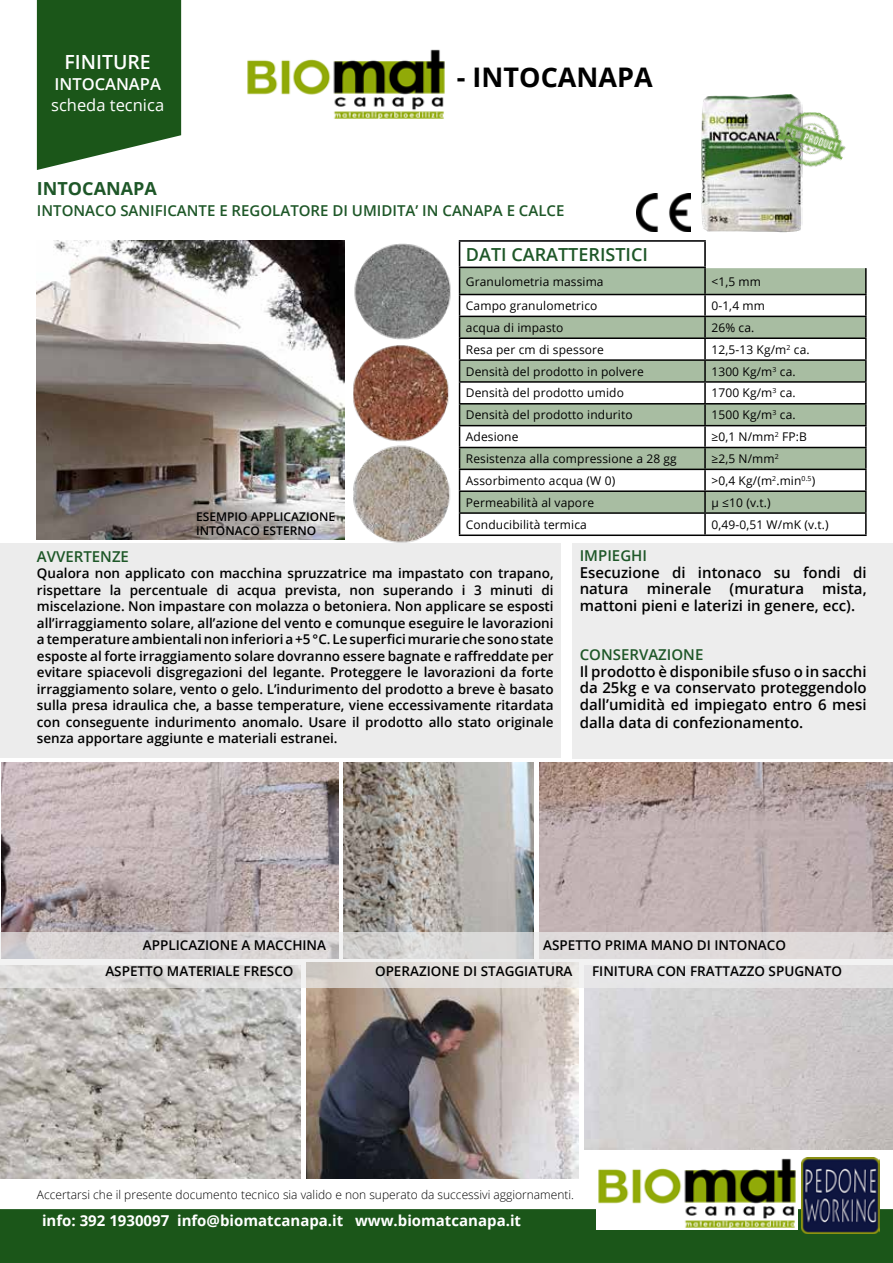
<style>
.page{position:relative;width:893px;height:1263px;background:#fff}
.page>*{position:absolute;margin:0;border:0;box-sizing:border-box;transform-origin:0 0}
.t1{font:700 27px "Open Sans";color:#000}
.t2{font:600 19.5px "Open Sans";color:#fff}
.t3{font:600 18px "Open Sans";color:#1e5728}
.t4{font:700 18px "Open Sans";color:#1e5728}
.t5{font:16.5px "Open Sans";color:#fff}
.t6{font:600 16.5px "Open Sans";color:#fff}
.t7{font:600 15px/16.5px "Open Sans";color:#000;text-align:justify}
.t8{font:700 15px "Open Sans";color:#fff}
.t9{font:600 15px "Open Sans";color:#1e5728}
.t10{font:600 15px "Open Sans";color:#1e5728}
.t11{font:600 13.5px/16.5px "Open Sans";color:#000;text-align:justify}
.t12{font:12px "Open Sans";letter-spacing:.01em;color:#000}
.t13{font:300 12px "Open Sans";color:#000}
.t14{font:600 12px/14.4px "Open Sans";color:#000}
.t15{font:700 10.8px "Calibri";color:#000}
</style>
<div class="page">
<svg style="left:37px;top:0;width:144px;height:170px;background:#31662f"></svg>
<div style="left:0;top:1209px;width:893px;height:54px;background:#1b5619;border:2px solid #1b5619"></div>
<img style="left:247px;top:49px;width:198px;height:70px">
<img style="left:597px;top:1158px;width:201px;height:71px">
<img style="left:802px;top:1157px;width:77px;height:77px">
<img style="left:1px;top:762px;width:337px;height:170px">
<img style="left:539px;top:762px;width:354px;height:170px">
<img style="left:344px;top:762px;width:189px;height:170px">
<img style="left:585px;top:988px;width:308px;height:162px">
<img style="left:0;top:988px;width:301px;height:190px">
<img style="left:306px;top:988px;width:273px;height:190px">
<svg style="left:0;top:932px;width:893px;height:56px;background:#dedbdb"></svg>
<div style="left:0;top:543px;width:560px;height:215px;background:#ececec"></div>
<div style="left:572px;top:543px;width:321px;height:216px;background:#ededed"></div>
<img style="left:636px;top:193px;width:54px;height:39px">
<img style="left:353px;top:450px;width:97px;height:93px">
<img style="left:354px;top:243px;width:97px;height:207px">
<img style="left:353px;top:344px;width:98px;height:102px">
<img style="left:701px;top:94px;width:102px;height:139px">
<img style="left:37px;top:240px;width:308px;height:300px">
<hr style="left:459px;top:240px;width:247px;height:2px;background:#020203">
<hr style="left:865px;top:268px;width:2px;height:26px;background:#000">
<hr style="left:705px;top:294px;width:162px;height:1px;background:#000">
<hr style="left:865px;top:295px;width:2px;height:21px;background:#000">
<hr style="left:705px;top:316px;width:162px;height:1px;background:#000">
<hr style="left:865px;top:317px;width:2px;height:20px;background:#000">
<hr style="left:705px;top:337px;width:162px;height:2px;background:#000">
<hr style="left:865px;top:339px;width:2px;height:20px;background:#000">
<hr style="left:705px;top:359px;width:162px;height:2px;background:#000">
<hr style="left:865px;top:361px;width:2px;height:20px;background:#000">
<hr style="left:705px;top:381px;width:162px;height:2px;background:#000">
<hr style="left:865px;top:383px;width:2px;height:20px;background:#000">
<hr style="left:705px;top:403px;width:162px;height:1px;background:#000">
<hr style="left:865px;top:404px;width:2px;height:21px;background:#000">
<hr style="left:705px;top:425px;width:162px;height:1px;background:#000">
<hr style="left:865px;top:426px;width:2px;height:21px;background:#000">
<hr style="left:705px;top:447px;width:162px;height:1px;background:#000">
<hr style="left:865px;top:448px;width:2px;height:21px;background:#000">
<hr style="left:705px;top:469px;width:162px;height:1px;background:#000">
<hr style="left:865px;top:470px;width:2px;height:20px;background:#000">
<hr style="left:705px;top:490px;width:162px;height:2px;background:#000">
<hr style="left:865px;top:492px;width:2px;height:20px;background:#000">
<svg style="left:459px;top:242px;width:407px;height:292px"></svg>
<hr style="left:459px;top:534px;width:246px;height:2px;background:#000">
<hr style="left:705px;top:512px;width:162px;height:2px;background:#000">
<hr style="left:704px;top:514px;width:2px;height:20px;background:#000">
<hr style="left:865px;top:514px;width:2px;height:20px;background:#000">
<hr style="left:705px;top:534px;width:162px;height:2px;background:#000">
<img style="left:777px;top:112px;width:69px;height:56px">
<h2 class="t2" style="left:64px;top:48px;width:88px">FINITURE</h2>
<p class="t6" style="left:54px;top:73px;width:108px">INTOCANAPA</p>
<p class="t5" style="left:51px;top:94px;width:114px">scheda tecnica</p>
<h1 class="t1" style="left:457px;top:58px;width:197px">- INTOCANAPA</h1>
<h3 class="t4" style="left:37px;top:175px;width:122px">INTOCANAPA</h3>
<p class="t9" style="left:37px;top:200px;width:529px">INTONACO SANIFICANTE E REGOLATORE DI UMIDITA’ IN CANAPA E CALCE</p>
<p class="t14" style="left:196px;top:509px;width:141px">ESEMPIO APPLICAZIONE<br>INTONACO ESTERNO</p>
<h3 class="t3" style="left:466px;top:242px;width:184px">DATI CARATTERISTICI</h3>
<p class="t12" style="left:466px;top:273px;width:139px">Granulometria massima</p>
<p class="t12" style="left:711px;top:273px;width:51px">&lt;1,5 mm</p>
<p class="t12" style="left:466px;top:297px;width:133px">Campo granulometrico</p>
<p class="t12" style="left:711px;top:297px;width:55px">0-1,4 mm</p>
<p class="t12" style="left:466px;top:319px;width:99px">acqua di impasto</p>
<p class="t12" style="left:711px;top:319px;width:45px">26% ca.</p>
<p class="t12" style="left:466px;top:341px;width:140px">Resa per cm di spessore</p>
<p class="t12" style="left:711px;top:341px;width:100px">12,5-13 Kg/m<sup>2</sup> ca.</p>
<p class="t12" style="left:466px;top:363px;width:179px">Densità del prodotto in polvere</p>
<p class="t12" style="left:711px;top:363px;width:86px">1300 Kg/m<sup>3</sup> ca.</p>
<p class="t12" style="left:466px;top:385px;width:159px">Densità del prodotto umido</p>
<p class="t12" style="left:711px;top:385px;width:86px">1700 Kg/m<sup>3</sup> ca.</p>
<p class="t12" style="left:466px;top:407px;width:168px">Densità del prodotto indurito</p>
<p class="t12" style="left:711px;top:407px;width:86px">1500 Kg/m<sup>3</sup> ca.</p>
<p class="t12" style="left:466px;top:429px;width:54px">Adesione</p>
<p class="t12" style="left:711px;top:429px;width:97px">≥0,1 N/mm<sup>2</sup> FP:B</p>
<p class="t12" style="left:466px;top:450px;width:212px">Resistenza alla compressione a 28 gg</p>
<p class="t12" style="left:711px;top:450px;width:69px">≥2,5 N/mm<sup>2</sup></p>
<p class="t12" style="left:466px;top:472px;width:151px">Assorbimento acqua (W 0)</p>
<p class="t12" style="left:711px;top:472px;width:105px">&gt;0,4 Kg/(m<sup>2</sup>.min<sup>0.5</sup>)</p>
<p class="t12" style="left:466px;top:494px;width:130px">Permeabilità al vapore</p>
<p class="t12" style="left:711px;top:494px;width:61px">µ ≤10 (v.t.)</p>
<p class="t12" style="left:466px;top:516px;width:122px">Conducibilità termica</p>
<p class="t12" style="left:711px;top:516px;width:119px">0,49-0,51 W/mK (v.t.)</p>
<p class="t15" style="left:720px;top:283px;width:171px;rotate:90deg">ASPETTO PRIMA MANO DI INTONACO</p>
<p class="t10" style="left:37px;top:546px;width:94px">AVVERTENZE</p>
<p class="t11" style="left:37px;top:565px;width:518px">Qualora non applicato con macchina spruzzatrice ma impastato con trapano, rispettare la percentuale di acqua prevista, non superando i 3 minuti di miscelazione. Non impastare con molazza o betoniera. Non applicare se esposti all’irraggiamento solare, all’azione del vento e comunque eseguire le lavorazioni a temperature ambientali non inferiori a +5 °C. Le superfici murarie che sono state esposte al forte irraggiamento solare dovranno essere bagnate e raffreddate per evitare spiacevoli disgregazioni del legante. Proteggere le lavorazioni da forte irraggiamento solare, vento o gelo. L’indurimento del prodotto a breve è basato sulla presa idraulica che, a basse temperature, viene eccessivamente ritardata con conseguente indurimento anomalo. Usare il prodotto allo stato originale senza apportare aggiunte e materiali estranei.</p>
<p class="t10" style="left:580px;top:545px;width:69px">IMPIEGHI</p>
<p class="t7" style="left:580px;top:563px;width:288px">Esecuzione di intonaco su fondi di natura minerale (muratura mista, mattoni pieni e laterizi in genere, ecc).</p>
<p class="t10" style="left:580px;top:644px;width:125px">CONSERVAZIONE</p>
<p class="t7" style="left:580px;top:662px;width:288px">Il prodotto è disponibile sfuso o in sacchi da 25kg e va conservato proteggendolo dall’umidità ed impiegato entro 6 mesi</p>
<p class="t7" style="left:580px;top:713px;width:225px">dalla data di confezionamento.</p>
<p class="t11" style="left:143px;top:937px;width:185px">APPLICAZIONE A MACCHINA</p>
<p class="t11" style="left:543px;top:937px;width:244px">ASPETTO PRIMA MANO DI INTONACO</p>
<p class="t11" style="left:105px;top:962px;width:190px">ASPETTO MATERIALE FRESCO</p>
<p class="t11" style="left:375px;top:962px;width:199px">OPERAZIONE DI STAGGIATURA</p>
<p class="t11" style="left:592px;top:962px;width:251px">FINITURA CON FRATTAZZO SPUGNATO</p>
<p class="t13" style="left:37px;top:1186px;width:539px">Accertarsi che il presente documento tecnico sia valido e non superato da successivi aggiornamenti.</p>
<p class="t8" style="left:42px;top:1209px;width:481px">info: 392 1930097 info@biomatcanapa.it www.biomatcanapa.it</p>
</div>
